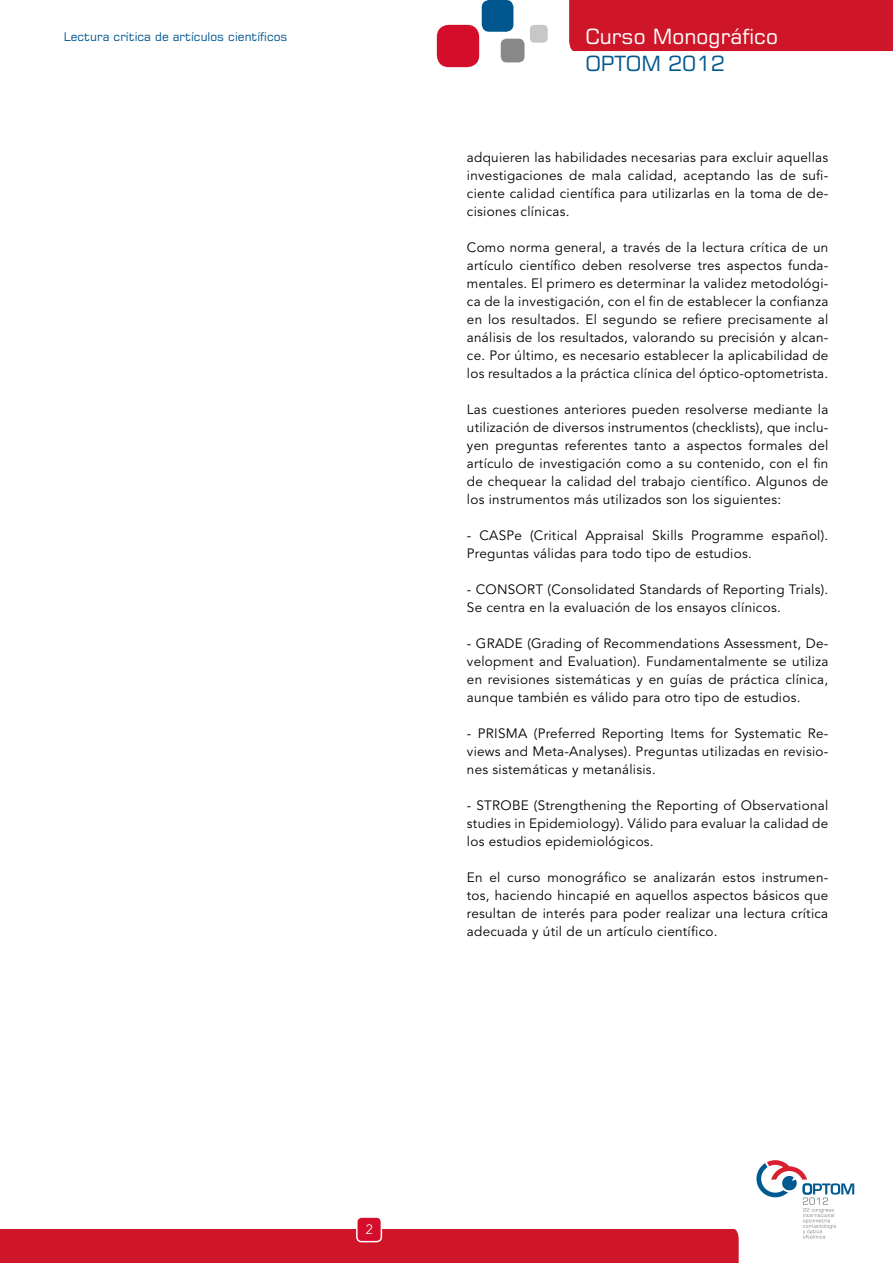
<style>
.page{position:relative;width:893px;height:1263px;background:#fff}
.page>*{position:absolute;margin:0;border:0;box-sizing:border-box;transform-origin:0 0}
.t1{font:21px "Square 721";color:#fff}
.t2{font:21px "Square 721";color:#00568e}
.t3{font:13.5px/18px "Avenir";letter-spacing:.02em;color:#000;text-align:justify}
.t4{font:300 13.5px "Avenir";color:#fff}
.t5{font:12px "Square 721";color:#00568e}
</style>
<div class="page">
<div style="left:437px;top:25px;width:42px;height:42px;background:#d40e2a;border-radius:12px"></div>
<div style="left:482px;top:0;width:31px;height:32px;background:#00568e;border-radius:7px"></div>
<div style="left:501px;top:39px;width:24px;height:23px;background:#87888a;border-radius:6px"></div>
<div style="left:530px;top:25px;width:18px;height:18px;background:#c6c7c8;border-radius:4px"></div>
<div style="left:569px;top:0;width:324px;height:51px;background:#ce1628"></div>
<svg style="left:756px;top:1160px;width:98px;height:78px"></svg>
<div style="left:0;top:1229px;width:739px;height:34px;background:#ce1628"></div>
<div style="left:357px;top:1217px;width:24px;height:24px;background:#d40e2a;border-radius:5px"></div>
<div style="left:356px;top:1216px;width:26px;height:26px;border:1px solid #fff;border-radius:5px"></div>
<p class="t5" style="left:64px;top:29px;width:225px">Lectura crítica de artículos científicos</p>
<h1 class="t1" style="left:585px;top:23px;width:194px">Curso Monográfico</h1>
<h1 class="t2" style="left:585px;top:50px;width:141px">OPTOM 2012</h1>
<p class="t3" style="left:467px;top:149px;width:363px">adquieren las habilidades necesarias para excluir aquellas investigaciones de mala calidad, aceptando las de sufi&shy;ciente calidad científica para utilizarlas en la toma de de&shy;cisiones clínicas.</p>
<p class="t3" style="left:467px;top:239px;width:363px">Como norma general, a través de la lectura crítica de un artículo científico deben resolverse tres aspectos funda&shy;mentales. El primero es determinar la validez metodológi&shy;ca de la investigación, con el fin de establecer la confianza en los resultados. El segundo se refiere precisamente al análisis de los resultados, valorando su precisión y alcan&shy;ce. Por último, es necesario establecer la aplicabilidad de los resultados a la práctica clínica del óptico-optometrista.</p>
<p class="t3" style="left:467px;top:401px;width:363px">Las cuestiones anteriores pueden resolverse mediante la utilización de diversos instrumentos (checklists), que inclu&shy;yen preguntas referentes tanto a aspectos formales del artículo de investigación como a su contenido, con el fin de chequear la calidad del trabajo científico. Algunos de los instrumentos más utilizados son los siguientes:</p>
<p class="t3" style="left:467px;top:527px;width:363px">- CASPe (Critical Appraisal Skills Programme español).<br>Preguntas válidas para todo tipo de estudios.</p>
<p class="t3" style="left:467px;top:581px;width:363px">- CONSORT (Consolidated Standards of Reporting Trials).<br>Se centra en la evaluación de los ensayos clínicos.</p>
<p class="t3" style="left:467px;top:635px;width:363px">- GRADE (Grading of Recommendations Assessment, De&shy;velopment and Evaluation). Fundamentalmente se utiliza en revisiones sistemáticas y en guías de práctica clínica, aunque también es válido para otro tipo de estudios.</p>
<p class="t3" style="left:467px;top:725px;width:363px">- PRISMA (Preferred Reporting Items for Systematic Re&shy;views and Meta-Analyses). Preguntas utilizadas en revisio&shy;nes sistemáticas y metanálisis.</p>
<p class="t3" style="left:467px;top:797px;width:363px">- STROBE (Strengthening the Reporting of Observational studies in Epidemiology). Válido para evaluar la calidad de los estudios epidemiológicos.</p>
<p class="t3" style="left:467px;top:869px;width:363px">En el curso monográfico se analizarán estos instrumen&shy;tos, haciendo hincapié en aquellos aspectos básicos que resultan de interés para poder realizar una lectura crítica adecuada y útil de un artículo científico.</p>
<p class="t4" style="left:366px;top:1222px;width:9px">2</p>
</div>
